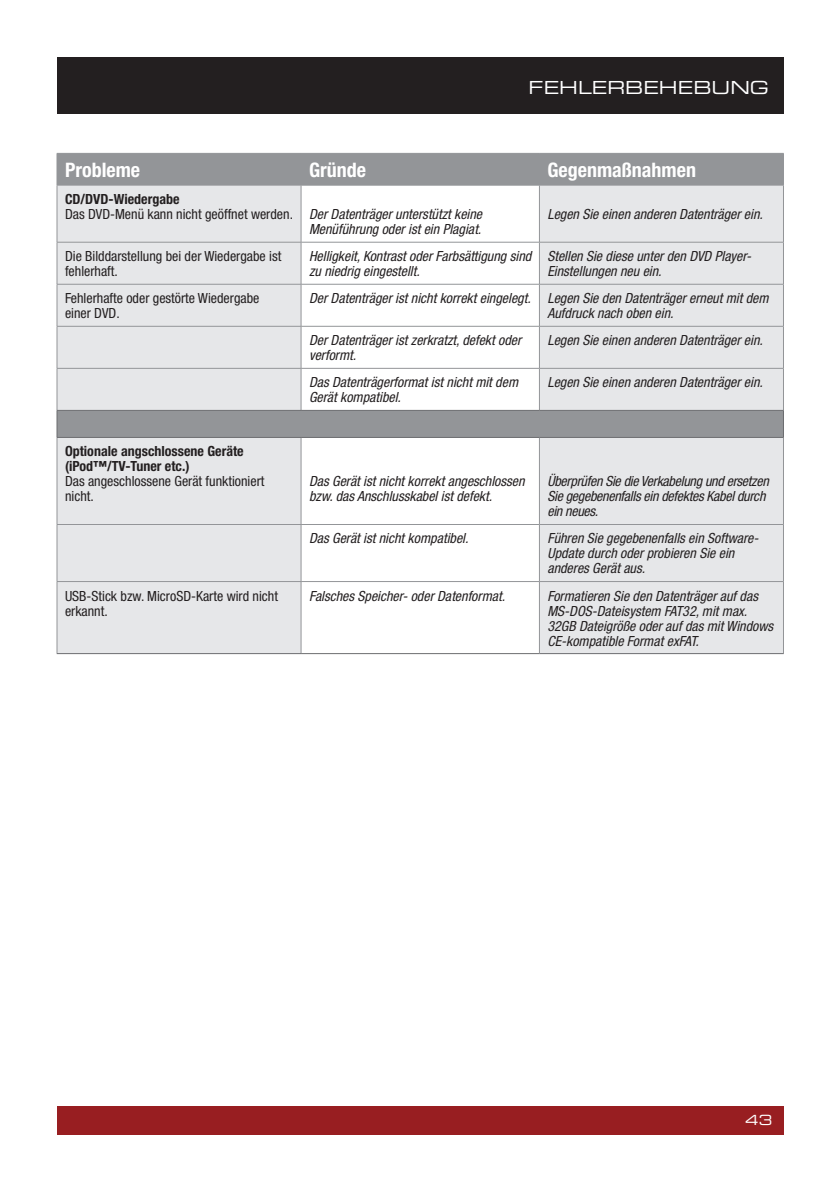
<style>
.page{position:relative;width:840px;height:1191px;background:#fff}
.page>*{position:absolute;margin:0;border:0;box-sizing:border-box;transform-origin:0 0}
.t1{font:700 condensed 20px "Helvetica Neue";color:#fff}
.t2{font:18px "Eurostile Extended Two";color:#fff}
.t3{font:italic condensed 14px/15px "Helvetica Neue";color:#231f20}
.t4{font:condensed 14px/15px "Helvetica Neue";color:#231f20}
.t5{font:italic condensed 14px/15px "Helvetica Neue";letter-spacing:-.02em;color:#231f20}
.t6{font:700 condensed 14px/15px "Helvetica Neue";color:#231f20}
.t7{font:14px "Eurostile Extended Two";color:#fff}
.s1{font-style:italic}
</style>
<div class="page">
<div style="left:57px;top:1106px;width:725px;height:28px;background:#981e21"></div>
<div style="left:57px;top:57px;width:725px;height:56px;background:#231f20"></div>
<div style="left:58px;top:154px;width:724px;height:31px;background:#939598"></div>
<svg style="left:58px;top:186px;width:724px;height:467px;fill:#e6e7e9"></svg>
<hr style="left:57px;top:153px;width:244px;height:1px;background:#939598">
<hr style="left:57px;top:154px;width:1px;height:31px;background:#939598">
<hr style="left:539px;top:153px;width:244px;height:1px;background:#939598">
<hr style="left:782px;top:154px;width:1px;height:31px;background:#939598">
<hr style="left:57px;top:185px;width:244px;height:1px;background:#939598">
<hr style="left:57px;top:185px;width:1px;height:57px;background:#939598">
<hr style="left:301px;top:185px;width:238px;height:1px;background:#939598">
<hr style="left:539px;top:185px;width:244px;height:1px;background:#939598">
<hr style="left:782px;top:185px;width:1px;height:57px;background:#939598">
<hr style="left:57px;top:242px;width:244px;height:1px;background:#939598">
<hr style="left:57px;top:242px;width:1px;height:42px;background:#939598">
<hr style="left:301px;top:242px;width:238px;height:1px;background:#939598">
<hr style="left:539px;top:242px;width:244px;height:1px;background:#939598">
<hr style="left:782px;top:242px;width:1px;height:42px;background:#939598">
<hr style="left:57px;top:284px;width:244px;height:1px;background:#939598">
<hr style="left:57px;top:284px;width:1px;height:42px;background:#939598">
<hr style="left:301px;top:284px;width:238px;height:1px;background:#939598">
<hr style="left:539px;top:284px;width:244px;height:1px;background:#939598">
<hr style="left:782px;top:284px;width:1px;height:42px;background:#939598">
<hr style="left:57px;top:326px;width:244px;height:1px;background:#939598">
<hr style="left:57px;top:326px;width:1px;height:42px;background:#939598">
<hr style="left:301px;top:326px;width:238px;height:1px;background:#939598">
<hr style="left:539px;top:326px;width:244px;height:1px;background:#939598">
<hr style="left:782px;top:326px;width:1px;height:42px;background:#939598">
<hr style="left:57px;top:368px;width:244px;height:1px;background:#939598">
<hr style="left:57px;top:368px;width:1px;height:42px;background:#939598">
<hr style="left:301px;top:368px;width:238px;height:1px;background:#939598">
<hr style="left:539px;top:368px;width:244px;height:1px;background:#939598">
<hr style="left:782px;top:368px;width:1px;height:42px;background:#939598">
<hr style="left:57px;top:438px;width:1px;height:86px;background:#939598">
<hr style="left:782px;top:438px;width:1px;height:86px;background:#939598">
<hr style="left:57px;top:524px;width:244px;height:1px;background:#939598">
<hr style="left:57px;top:525px;width:1px;height:56px;background:#939598">
<hr style="left:301px;top:524px;width:238px;height:1px;background:#939598">
<hr style="left:539px;top:524px;width:244px;height:1px;background:#939598">
<hr style="left:782px;top:525px;width:1px;height:56px;background:#939598">
<hr style="left:57px;top:581px;width:244px;height:1px;background:#939598">
<hr style="left:57px;top:582px;width:1px;height:71px;background:#939598">
<hr style="left:301px;top:581px;width:238px;height:1px;background:#939598">
<hr style="left:539px;top:581px;width:244px;height:1px;background:#939598">
<hr style="left:782px;top:582px;width:1px;height:71px;background:#939598">
<hr style="left:301px;top:153px;width:238px;height:1px;background:#939598">
<hr style="left:300px;top:154px;width:1px;height:31px;background:#939598">
<hr style="left:538px;top:154px;width:1px;height:31px;background:#939598">
<hr style="left:300px;top:185px;width:1px;height:57px;background:#939598">
<hr style="left:538px;top:185px;width:1px;height:57px;background:#939598">
<hr style="left:300px;top:242px;width:1px;height:42px;background:#939598">
<hr style="left:538px;top:242px;width:1px;height:42px;background:#939598">
<hr style="left:300px;top:284px;width:1px;height:42px;background:#939598">
<hr style="left:538px;top:284px;width:1px;height:42px;background:#939598">
<hr style="left:300px;top:326px;width:1px;height:42px;background:#939598">
<hr style="left:538px;top:326px;width:1px;height:42px;background:#939598">
<hr style="left:300px;top:368px;width:1px;height:42px;background:#939598">
<hr style="left:538px;top:368px;width:1px;height:42px;background:#939598">
<svg style="left:300px;top:411px;width:1px;height:26px"></svg>
<svg style="left:538px;top:411px;width:1px;height:26px"></svg>
<hr style="left:300px;top:438px;width:1px;height:86px;background:#939598">
<hr style="left:538px;top:438px;width:1px;height:86px;background:#939598">
<hr style="left:300px;top:525px;width:1px;height:56px;background:#939598">
<hr style="left:538px;top:525px;width:1px;height:56px;background:#939598">
<hr style="left:300px;top:582px;width:1px;height:71px;background:#939598">
<hr style="left:538px;top:582px;width:1px;height:71px;background:#939598">
<hr style="left:57px;top:410px;width:244px;height:1px;background:#6c6d70">
<svg style="left:57px;top:411px;width:1px;height:26px"></svg>
<hr style="left:301px;top:410px;width:238px;height:1px;background:#6c6d70">
<hr style="left:539px;top:410px;width:244px;height:1px;background:#6c6d70">
<svg style="left:782px;top:411px;width:1px;height:26px"></svg>
<hr style="left:57px;top:437px;width:244px;height:1px;background:#6c6d70">
<hr style="left:301px;top:437px;width:238px;height:1px;background:#6c6d70">
<hr style="left:539px;top:437px;width:244px;height:1px;background:#6c6d70">
<hr style="left:57px;top:653px;width:244px;height:1px;background:#6c6d70">
<hr style="left:301px;top:653px;width:238px;height:1px;background:#6c6d70">
<hr style="left:539px;top:653px;width:244px;height:1px;background:#6c6d70">
<p class="t2" style="left:528px;top:75px;width:242px">FEHLERBEHEBUNG</p>
<h1 class="t1" style="left:65px;top:158px;width:77px">Probleme</h1>
<h1 class="t1" style="left:309px;top:158px;width:59px">Gründe</h1>
<h1 class="t1" style="left:547px;top:158px;width:150px">Gegenmaßnahmen</h1>
<p class="t6" style="left:65px;top:191px;width:116px">CD/DVD-Wiedergabe</p>
<p class="t4" style="left:65px;top:207px;width:418px">Das DVD-Menü kann nicht geöffnet werden. <span class="s1">Der Datenträger unterstützt keine</span></p>
<p class="t3" style="left:309px;top:222px;width:174px">Menüführung oder ist ein Plagiat.</p>
<p class="t3" style="left:547px;top:207px;width:217px">Legen Sie einen anderen Datenträger ein.</p>
<p class="t4" style="left:65px;top:249px;width:218px">Die Bilddarstellung bei der Wiedergabe ist fehlerhaft.</p>
<p class="t3" style="left:309px;top:249px;width:224px">Helligkeit, Kontrast oder Farbsättigung sind zu niedrig eingestellt.</p>
<p class="t3" style="left:547px;top:249px;width:205px">Stellen Sie diese unter den DVD Player-<br>Einstellungen neu ein.</p>
<p class="t4" style="left:65px;top:291px;width:196px">Fehlerhafte oder gestörte Wiedergabe einer DVD.</p>
<p class="t3" style="left:547px;top:291px;width:222px;text-indent:-238px">Der Datenträger ist nicht korrekt eingelegt. Legen Sie den Datenträger erneut mit dem<br>Aufdruck nach oben ein.</p>
<p class="t3" style="left:309px;top:333px;width:213px">Der Datenträger ist zerkratzt, defekt oder verformt.</p>
<p class="t3" style="left:547px;top:333px;width:217px">Legen Sie einen anderen Datenträger ein.</p>
<p class="t3" style="left:309px;top:375px;width:210px">Das Datenträgerformat ist nicht mit dem<br>Gerät kompatibel.</p>
<p class="t3" style="left:547px;top:375px;width:217px">Legen Sie einen anderen Datenträger ein.</p>
<p class="t6" style="left:65px;top:443px;width:180px">Optionale angschlossene Geräte (iPod™/TV-Tuner etc.)</p>
<p class="t4" style="left:65px;top:474px;width:201px">Das angeschlossene Gerät funktioniert nicht.</p>
<p class="t3" style="left:309px;top:474px;width:217px">Das Gerät ist nicht korrekt angeschlossen bzw. das Anschlusskabel ist defekt.</p>
<p class="t5" style="left:547px;top:474px;width:223px">Überprüfen Sie die Verkabelung und ersetzen<br>Sie gegebenenfalls ein defektes Kabel durch ein neues.</p>
<p class="t3" style="left:309px;top:531px;width:161px">Das Gerät ist nicht kompatibel.</p>
<p class="t3" style="left:547px;top:531px;width:212px">Führen Sie gegebenenfalls ein Software-<br>Update durch oder probieren Sie ein anderes Gerät aus.</p>
<p class="t4" style="left:65px;top:588px;width:214px">USB-Stick bzw. MicroSD-Karte wird nicht erkannt.</p>
<p class="t3" style="left:309px;top:588px;width:197px">Falsches Speicher- oder Datenformat.</p>
<p class="t3" style="left:547px;top:588px;width:227px">Formatieren Sie den Datenträger auf das MS-DOS-Dateisystem FAT32, mit max.<br>32GB Dateigröße oder auf das mit Windows CE-kompatible Format exFAT.</p>
<p class="t7" style="left:744px;top:1110px;width:28px">43</p>
</div>
